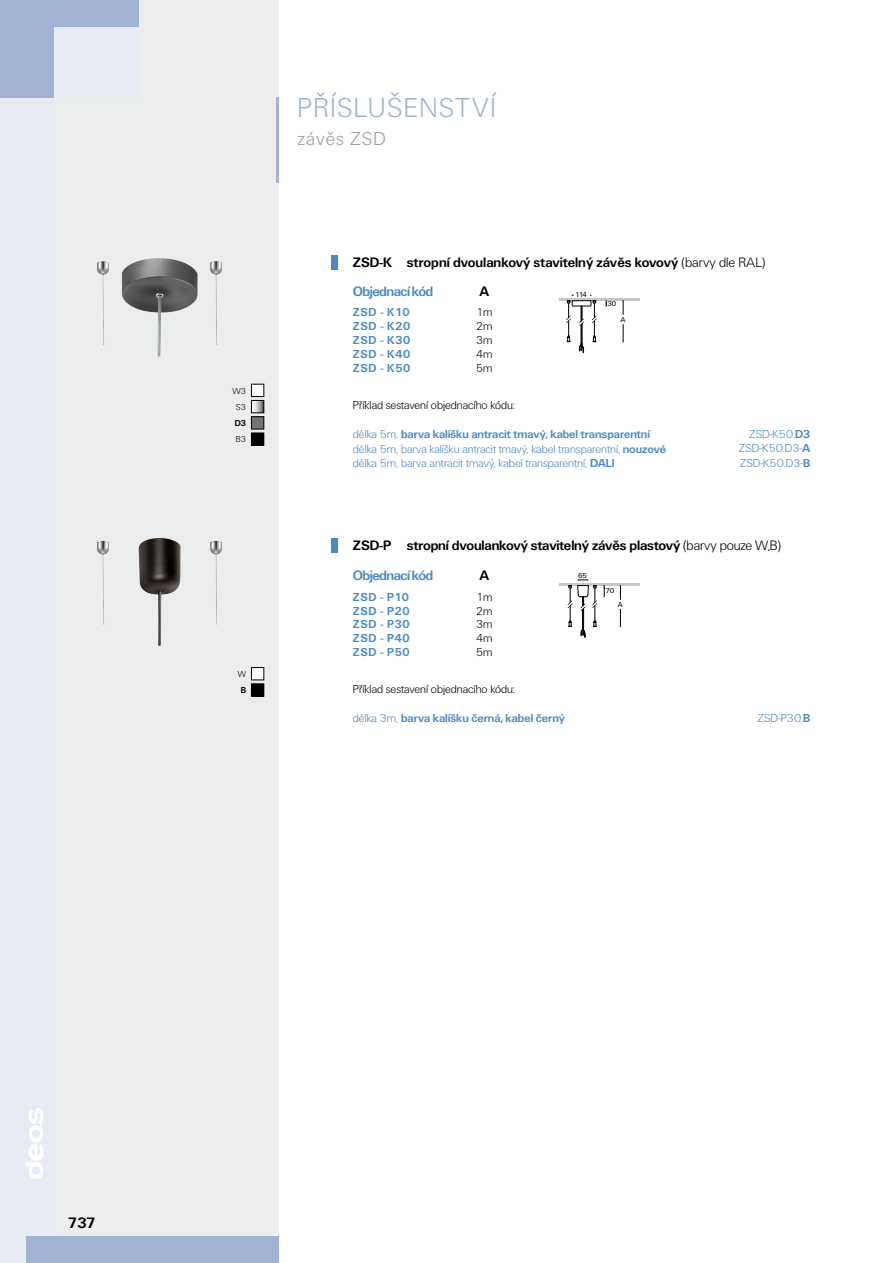
<style>
.page{position:relative;width:893px;height:1263px;background:#fff}
.page>*{position:absolute;margin:0;border:0;box-sizing:border-box;transform-origin:0 0}
.t1{font:28.5px "U001 DOT Ligh";letter-spacing:.05em;color:#a2b2d2}
.t2{font:19.5px "U001 DOT Ligh";letter-spacing:.05em;color:#9c9e9f}
.t3{font:700 15.75px "U001 DOT";color:#000}
.t4{font:700 14.25px/29px "U001 DOT";letter-spacing:-.01em;color:#000}
.t5{font:700 14.25px "U001 DOT";letter-spacing:-.04em;color:#4c8ac1}
.t6{font:700 12px "U001 DOT";color:#4c8ac1}
.t7{font:12px/14.4px "U001 DOT Ligh";color:#4c8ac1}
.t8{font:12px "U001 DOT Ligh";color:#000}
.t9{font:9px "U001 DOT Ligh";color:#000}
.t10{font:700 9px "U001 DOT";color:#000}
.t11{font:7.5px "U001 DOT";color:#000}
.s1{font-family:"U001 DOT Ligh";font-weight:400}
.s2{color:#4c8ac1}
.s3{font-family:"U001 DOT";font-weight:700}
</style>
<div class="page">
<div style="left:0;top:0;width:279px;height:1263px;background:#eceded"></div>
<div style="left:0;top:0;width:53px;height:1263px;background:#e8ebf4"></div>
<svg style="left:26px;top:1108px;width:17px;height:71px"></svg>
<div style="left:0;top:0;width:138px;height:98px;background:#e8ebf4"></div>
<div style="left:0;top:0;width:53px;height:98px;background:#a2b2d2"></div>
<div style="left:0;top:0;width:138px;height:27px;background:#a2b2d2"></div>
<div style="left:26px;top:1236px;width:253px;height:27px;background:#a2b2d2"></div>
<hr style="left:276px;top:98px;width:3px;height:85px;background:#a2b2d2">
<div style="left:332px;top:255px;width:6px;height:14px;background:#4c8ac1"></div>
<svg style="left:253px;top:402px;width:9px;height:9px"></svg>
<div style="left:251px;top:400px;width:13px;height:13px;border:1px solid #000"></div>
<div style="left:251px;top:417px;width:13px;height:12px;background:#727375"></div>
<div style="left:251px;top:416px;width:13px;height:13px;border:1px solid #000"></div>
<div style="left:251px;top:433px;width:13px;height:12px;background:#000"></div>
<div style="left:251px;top:433px;width:13px;height:13px;border:1px solid #000"></div>
<div style="left:251px;top:384px;width:13px;height:13px;background:#fff"></div>
<div style="left:251px;top:384px;width:13px;height:13px;border:1px solid #000"></div>
<img style="left:122px;top:258px;width:76px;height:99px">
<div style="left:332px;top:538px;width:6px;height:14px;background:#4c8ac1"></div>
<img style="left:139px;top:538px;width:42px;height:108px">
<div style="left:251px;top:684px;width:13px;height:12px;background:#000"></div>
<div style="left:251px;top:667px;width:13px;height:13px;background:#fff"></div>
<div style="left:251px;top:667px;width:13px;height:13px;border:1px solid #000"></div>
<hr style="left:559px;top:298px;width:80px;height:2px;background:#c6c7c8">
<svg style="left:622px;top:324px;width:2px;height:19px"></svg>
<svg style="left:622px;top:300px;width:2px;height:15px"></svg>
<svg style="left:565px;top:295px;width:33px;height:58px"></svg>
<hr style="left:559px;top:583px;width:80px;height:2px;background:#c6c7c8">
<svg style="left:620px;top:609px;width:1px;height:18px"></svg>
<svg style="left:620px;top:585px;width:1px;height:15px"></svg>
<svg style="left:567px;top:580px;width:38px;height:58px"></svg>
<img style="left:97px;top:261px;width:12px;height:84px">
<img style="left:210px;top:261px;width:12px;height:84px">
<img style="left:97px;top:541px;width:12px;height:83px">
<img style="left:210px;top:541px;width:12px;height:83px">
<p class="t9" style="left:233px;top:386px;width:15px">W3</p>
<p class="t9" style="left:236px;top:402px;width:12px">S3</p>
<p class="t10" style="left:235px;top:418px;width:13px">D3</p>
<p class="t9" style="left:236px;top:434px;width:12px">B3</p>
<p class="t9" style="left:238px;top:669px;width:10px">W</p>
<p class="t10" style="left:241px;top:685px;width:7px">B</p>
<h1 class="t1" style="left:298px;top:92px;width:199px">PŘÍSLUŠENSTVÍ</h1>
<h2 class="t2" style="left:298px;top:128px;width:90px">závěs ZSD</h2>
<p class="t4" style="left:353px;top:247px;width:414px">ZSD-K stropní dvoulankový stavitelný závěs kovový <span class="s1">(barvy dle RAL)<br></span><span class="s2">Objednací kód</span></p>
<p class="t4" style="left:479px;top:276px;width:11px">A</p>
<p class="t11" style="left:575px;top:291px;width:13px">114</p>
<p class="t11" style="left:607px;top:299px;width:10px">30</p>
<p class="t6" style="left:353px;top:306px;width:58px">ZSD - K10</p>
<p class="t8" style="left:476px;top:306px;width:18px">1m</p>
<p class="t6" style="left:353px;top:320px;width:59px">ZSD - K20</p>
<p class="t8" style="left:476px;top:320px;width:18px">2m</p>
<p class="t6" style="left:353px;top:334px;width:59px">ZSD - K30</p>
<p class="t8" style="left:476px;top:334px;width:18px">3m</p>
<p class="t6" style="left:353px;top:347px;width:59px">ZSD - K40</p>
<p class="t8" style="left:476px;top:348px;width:18px">4m</p>
<p class="t6" style="left:353px;top:361px;width:59px">ZSD - K50</p>
<p class="t8" style="left:476px;top:362px;width:18px">5m</p>
<p class="t8" style="left:353px;top:399px;width:163px">Příklad sestavení objednacího kódu:</p>
<p class="t6" style="left:353px;top:427px;width:299px"><span class="s1">délka 5m,</span> barva kalíšku antracit tmavý, kabel transparentní</p>
<p class="t7" style="left:353px;top:442px;width:315px">délka 5m, barva kalíšku antracit tmavý, kabel transparentní, <span class="s3">nouzové </span>délka 5m, barva antracit tmavý, kabel transparentní, <span class="s3">DALI</span></p>
<p class="t11" style="left:620px;top:315px;width:7px">A</p>
<p class="t7" style="left:739px;top:427px;width:73px;text-align:justify;text-indent:10px">ZSD-K50.<span class="s3">D3<br></span>ZSD-K50.D3-<span class="s3">A </span>ZSD-K50.D3-<span class="s3">B</span></p>
<p class="t4" style="left:353px;top:530px;width:430px">ZSD-P stropní dvoulankový stavitelný závěs plastový <span class="s1">(barvy pouze W,B)</span></p>
<p class="t5" style="left:353px;top:567px;width:82px">Objednací kód</p>
<p class="t4" style="left:479px;top:560px;width:11px">A</p>
<p class="t6" style="left:353px;top:590px;width:58px">ZSD - P10</p>
<p class="t8" style="left:476px;top:590px;width:18px">1m</p>
<p class="t6" style="left:353px;top:604px;width:58px">ZSD - P20</p>
<p class="t8" style="left:476px;top:604px;width:18px">2m</p>
<p class="t6" style="left:353px;top:618px;width:58px">ZSD - P30</p>
<p class="t8" style="left:476px;top:618px;width:18px">3m</p>
<p class="t6" style="left:353px;top:632px;width:58px">ZSD - P40</p>
<p class="t8" style="left:476px;top:632px;width:18px">4m</p>
<p class="t6" style="left:353px;top:645px;width:58px">ZSD - P50</p>
<p class="t8" style="left:476px;top:646px;width:18px">5m</p>
<p class="t8" style="left:353px;top:683px;width:163px">Příklad sestavení objednacího kódu:</p>
<p class="t6" style="left:353px;top:711px;width:214px"><span class="s1">délka 3m,</span> barva kalíšku černá, kabel černý</p>
<p class="t7" style="left:757px;top:711px;width:55px">ZSD-P30.<span class="s3">B</span></p>
<p class="t11" style="left:578px;top:572px;width:10px">65</p>
<p class="t11" style="left:605px;top:586px;width:10px">70</p>
<p class="t11" style="left:618px;top:600px;width:7px">A</p>
<h3 class="t3" style="left:68px;top:1214px;width:29px">737</h3>
</div>
